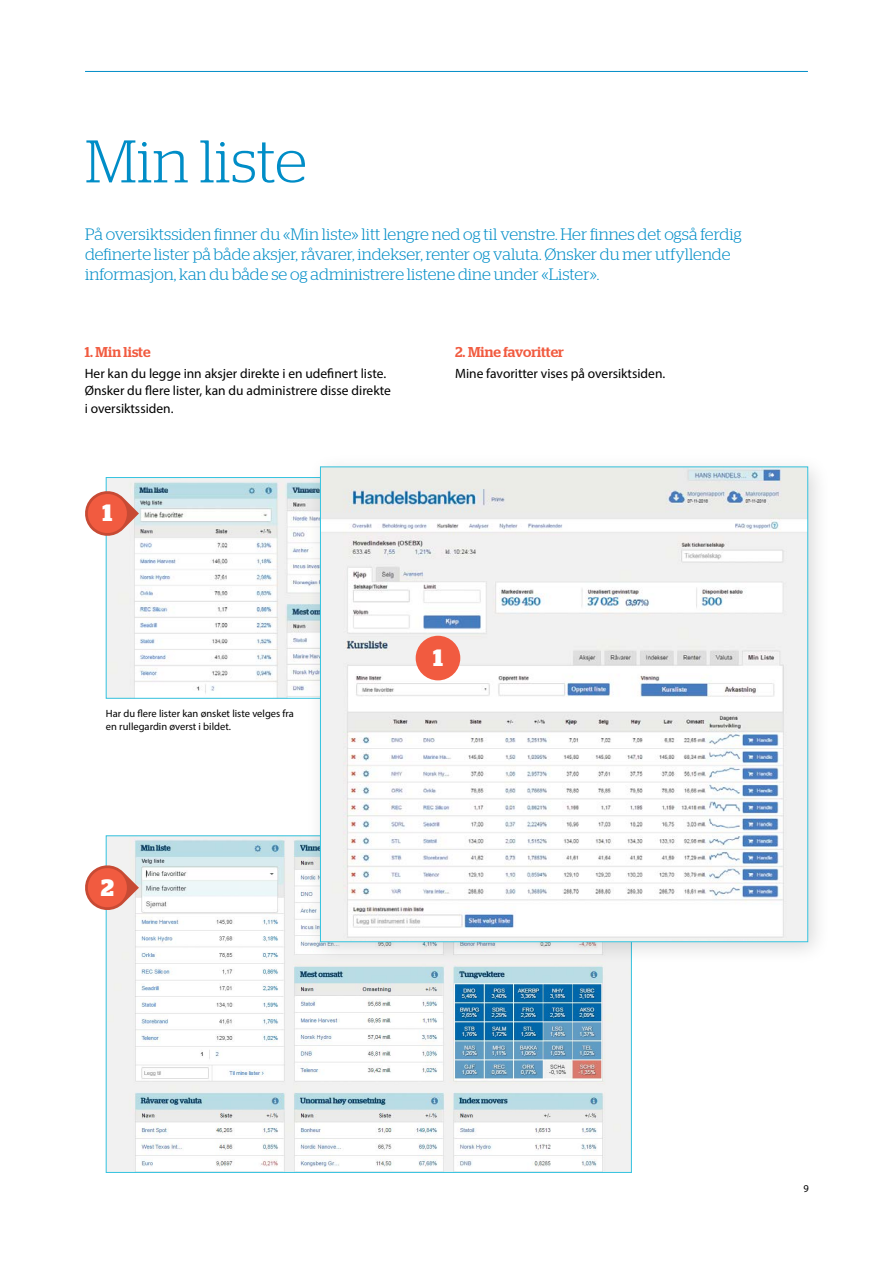
<style>
.page{position:relative;width:893px;height:1263px;background:#fff}
.page>*{position:absolute;margin:0;border:0;box-sizing:border-box;transform-origin:0 0}
.t1{font:300 60px "Stag";letter-spacing:.005em;color:#008dc7}
.t2{font:700 23.7px "Stag";color:#fff}
.t3{font:300 16.5px/20.2px "Stag";letter-spacing:.005em;color:#008dc7}
.t4{font:500 14.25px "Stag";letter-spacing:.005em;color:#f15b40}
.t5{font:13.5px/17.2px "Myriad Pro";color:#000}
.t6{font:10.5px/12.6px "Myriad Pro";color:#000}
</style>
<div class="page">
<img style="left:108px;top:838px;width:522px;height:332px">
<hr style="left:85px;top:71px;width:723px;height:1px;background:#008dc7">
<img style="left:108px;top:479px;width:198px;height:217px">
<div style="left:306px;top:452px;width:525px;height:513px;background:#000;opacity:.15"></div>
<img style="left:322px;top:469px;width:484px;height:471px">
<svg style="left:85px;top:489px;width:54px;height:49px"></svg>
<div style="left:416px;top:636px;width:44px;height:44px;background:#f15b40;border-radius:50%"></div>
<svg style="left:85px;top:863px;width:54px;height:49px"></svg>
<h1 class="t1" style="left:85px;top:127px;width:223px">Min liste</h1>
<p class="t3" style="left:85px;top:224px;width:658px">På oversiktssiden finner du «Min liste» litt lengre ned og til venstre. Her finnes det også ferdig definerte lister på både aksjer, råvarer, indekser, renter og valuta. Ønsker du mer utfyllende informasjon, kan du både se og administrere listene dine under «Lister».</p>
<p class="t4" style="left:85px;top:344px;width:67px">1. Min liste</p>
<p class="t5" style="left:85px;top:365px;width:308px">Her kan du legge inn aksjer direkte i en udefinert liste.<br>Ønsker du flere lister, kan du administrere disse direkte i oversiktssiden.</p>
<h2 class="t2" style="left:102px;top:499px;width:11px">1</h2>
<p class="t4" style="left:455px;top:344px;width:111px">2. Mine favoritter</p>
<p class="t5" style="left:455px;top:365px;width:212px">Mine favoritter vises på oversiktsiden.</p>
<p class="t6" style="left:106px;top:707px;width:190px">Har du flere lister kan ønsket liste velges fra en rullegardin øverst i bildet.</p>
<h2 class="t2" style="left:433px;top:644px;width:11px">1</h2>
<h2 class="t2" style="left:101px;top:873px;width:15px">2</h2>
<p class="t6" style="left:804px;top:1182px;width:7px">9</p>
</div>
